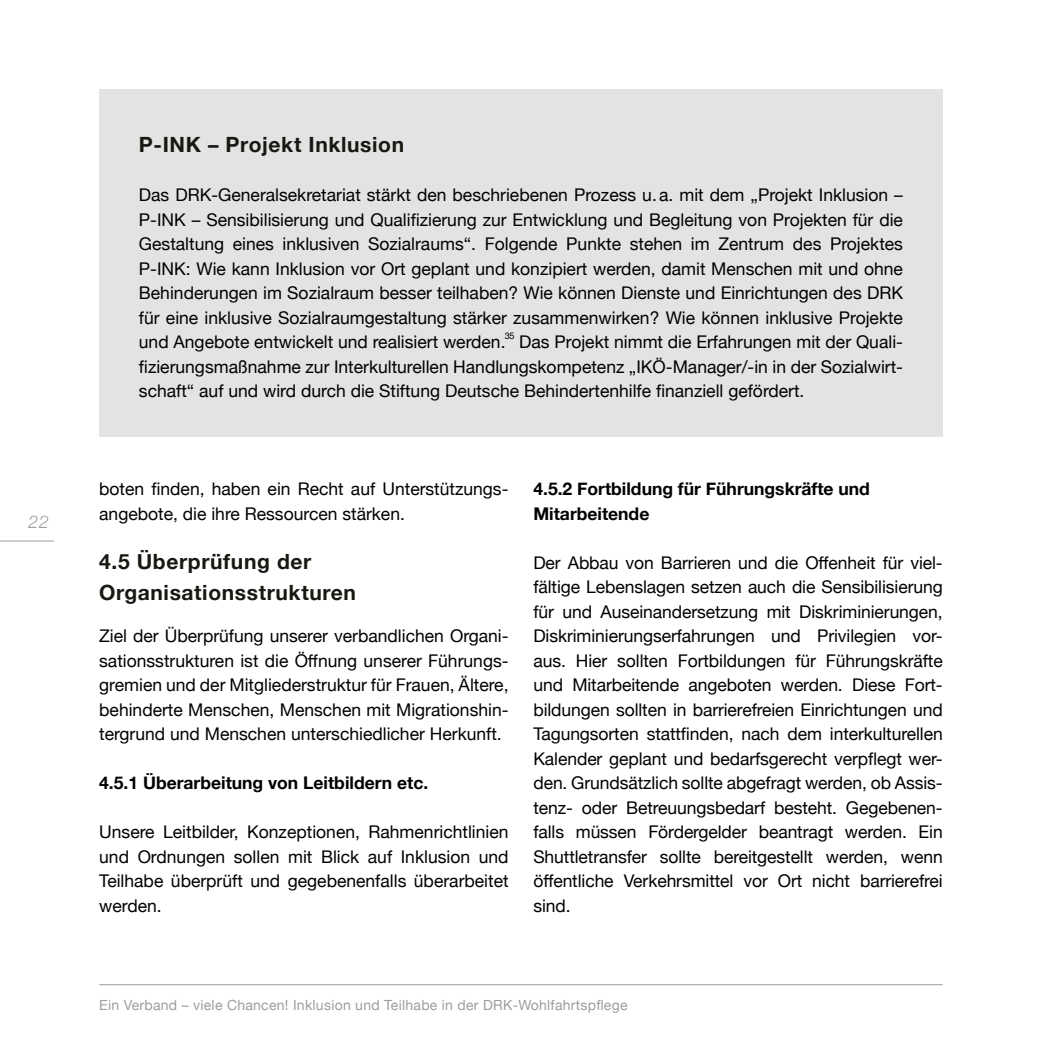
<style>
.page{position:relative;width:1042px;height:1042px;background:#fff}
.page>*{position:absolute;margin:0;border:0;box-sizing:border-box;transform-origin:0 0}
.t1{font:700 21px/31.5px "Helvetica Neue";letter-spacing:.03em;color:#181813}
.t2{font:17.5px/24.5px "Helvetica Neue";color:#000;text-align:justify}
.t3{font:700 17.5px/24.5px "Helvetica Neue";color:#000}
.t4{font:italic 300 17.5px "Helvetica Neue";color:#9c9d9d}
.t5{font:14px "Helvetica Neue";letter-spacing:.02em;color:#9c9d9d}
.t6{font:9.1px "Helvetica Neue";color:#000}
</style>
<div class="page">
<hr style="left:0;top:540px;width:54px;height:1px;background:#9c9d9d">
<hr style="left:99px;top:984px;width:844px;height:1px;background:#9c9d9d">
<div style="left:99px;top:89px;width:844px;height:348px;background:#e3e3e3"></div>
<p class="t4" style="left:29px;top:508px;width:22px">22</p>
<h2 class="t1" style="left:139px;top:129px;width:267px">P-INK – Projekt Inklusion</h2>
<p class="t2" style="left:139px;top:183px;width:765px">Das DRK-Generalsekretariat stärkt den beschriebenen Prozess u.a. mit dem „Projekt Inklusion – P-INK – Sensibilisierung und Qualifizierung zur Entwicklung und Begleitung von Projekten für die Gestaltung eines inklusiven Sozialraums“. Folgende Punkte stehen im Zentrum des Projektes P-INK: Wie kann Inklusion vor Ort geplant und konzipiert werden, damit Menschen mit und ohne Behinderungen im Sozialraum besser teilhaben? Wie können Dienste und Einrichtungen des DRK für eine inklusive Sozialraumgestaltung stärker zusammenwirken? Wie können inklusive Projekte und Angebote entwickelt und realisiert werden.</p>
<p class="t6" style="left:505px;top:329px;width:11px">35</p>
<p class="t2" style="left:139px;top:330px;width:765px;text-indent:380px">Das Projekt nimmt die Erfahrungen mit der Quali&shy;fizierungsmaßnahme zur Interkulturellen Handlungskompetenz „IKÖ-Manager/-in in der Sozialwirt&shy;schaft“ auf und wird durch die Stiftung Deutsche Behindertenhilfe finanziell gefördert.</p>
<p class="t2" style="left:99px;top:477px;width:411px">boten finden, haben ein Recht auf Unterstützungs&shy;angebote, die ihre Ressourcen stärken.</p>
<h2 class="t1" style="left:99px;top:546px;width:258px">4.5 Überprüfung der<br>Organisationsstrukturen</h2>
<p class="t2" style="left:99px;top:624px;width:411px">Ziel der Überprüfung unserer verbandlichen Organi&shy;sationsstrukturen ist die Öffnung unserer Führungs&shy;gremien und der Mitgliederstruktur für Frauen, Ältere, behinderte Menschen, Menschen mit Migrationshin&shy;tergrund und Menschen unterschiedlicher Herkunft.</p>
<h3 class="t3" style="left:99px;top:771px;width:330px">4.5.1 Überarbeitung von Leitbildern etc.</h3>
<p class="t2" style="left:99px;top:820px;width:411px">Unsere Leitbilder, Konzeptionen, Rahmenrichtlinien und Ordnungen sollen mit Blick auf Inklusion und Teilhabe überprüft und gegebenenfalls überarbeitet werden.</p>
<h3 class="t3" style="left:533px;top:477px;width:338px">4.5.2 Fortbildung für Führungskräfte und<br>Mitarbeitende</h3>
<p class="t2" style="left:533px;top:551px;width:411px">Der Abbau von Barrieren und die Offenheit für viel&shy;fältige Lebenslagen setzen auch die Sensibilisierung für und Auseinandersetzung mit Diskriminierungen, Diskriminierungserfahrungen und Privilegien vor&shy;aus. Hier sollten Fortbildungen für Führungskräfte und Mitarbeitende angeboten werden. Diese Fort&shy;bildungen sollten in barrierefreien Einrichtungen und Tagungsorten stattfinden, nach dem interkulturellen Kalender geplant und bedarfsgerecht verpflegt wer&shy;den. Grundsätzlich sollte abgefragt werden, ob Assis&shy;tenz- oder Betreuungsbedarf besteht. Gegebenen&shy;falls müssen Fördergelder beantragt werden. Ein Shuttletransfer sollte bereitgestellt werden, wenn öffentliche Verkehrsmittel vor Ort nicht barrierefrei sind.</p>
<p class="t5" style="left:99px;top:994px;width:530px">Ein Verband – viele Chancen! Inklusion und Teilhabe in der DRK-Wohlfahrtspflege</p>
</div>
